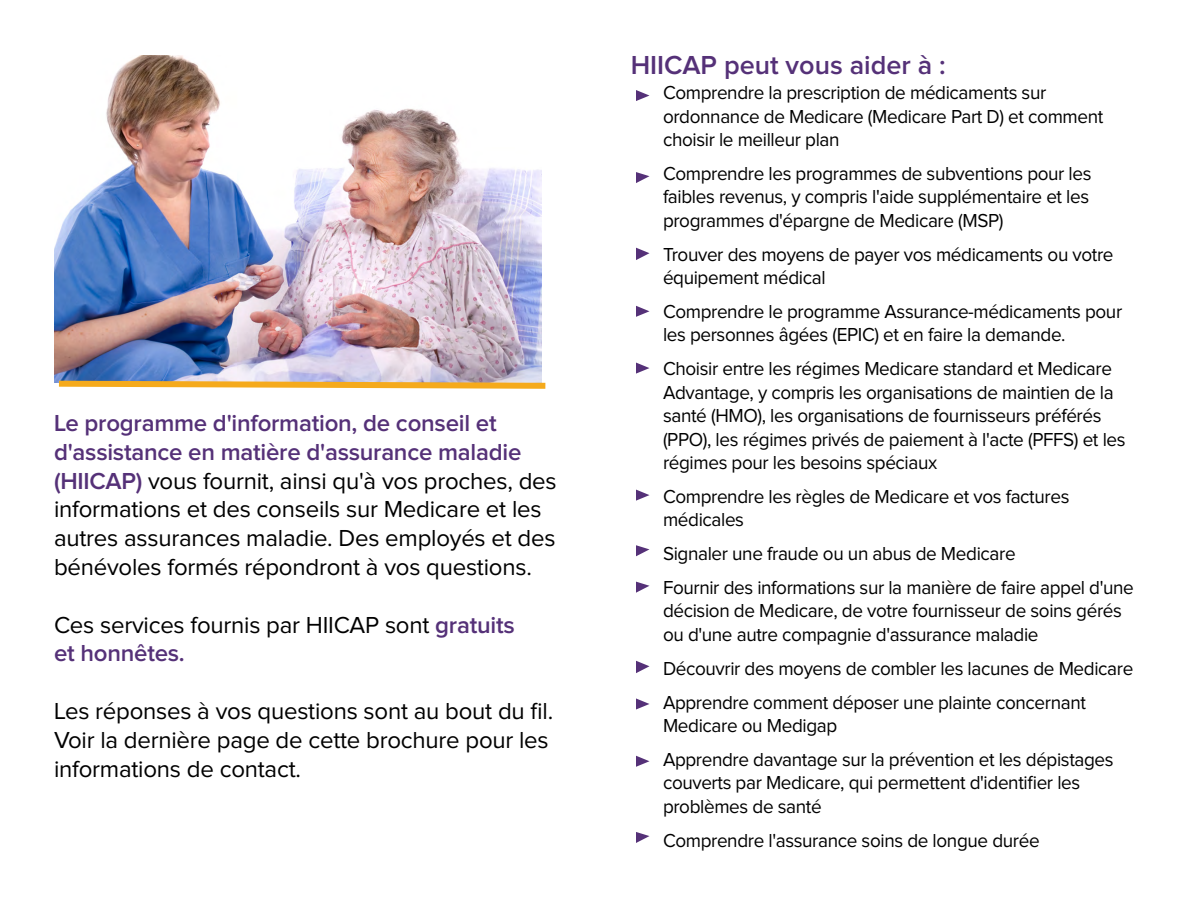
<style>
.page{position:relative;width:1188px;height:918px;background:#fff}
.page>*{position:absolute;margin:0;border:0;box-sizing:border-box;transform-origin:0 0}
.t1{font:600 27px "Proxima Nova";color:#553178}
.t2{font:24px/28.8px "Proxima Nova";letter-spacing:-.01em;color:#000}
.t3{font:19.5px/23.4px "Proxima Nova";letter-spacing:-.02em;color:#000}
.s1{font-weight:600;color:#553178}
</style>
<div class="page">
<svg style="left:636px;top:90px;width:14px;height:11px"></svg>
<svg style="left:636px;top:172px;width:14px;height:11px"></svg>
<svg style="left:636px;top:248px;width:14px;height:12px"></svg>
<svg style="left:636px;top:306px;width:14px;height:11px"></svg>
<svg style="left:636px;top:363px;width:14px;height:11px"></svg>
<svg style="left:636px;top:490px;width:14px;height:11px"></svg>
<svg style="left:636px;top:545px;width:14px;height:11px"></svg>
<svg style="left:636px;top:582px;width:14px;height:11px"></svg>
<svg style="left:636px;top:661px;width:14px;height:12px"></svg>
<svg style="left:636px;top:698px;width:14px;height:12px"></svg>
<svg style="left:636px;top:756px;width:14px;height:11px"></svg>
<svg style="left:636px;top:832px;width:14px;height:11px"></svg>
<img style="left:54px;top:55px;width:487px;height:323px">
<svg style="left:54px;top:378px;width:492px;height:11px;background:#dfb877"></svg>
<p class="t2" style="left:54px;top:410px;width:504px"><span class="s1">Le programme d'information, de conseil et d'assistance en matière d'assurance maladie (HIICAP)</span> vous fournit, ainsi qu'à vos proches, des informations et des conseils sur Medicare et les autres assurances maladie. Des employés et des bénévoles formés répondront à vos questions.</p>
<p class="t2" style="left:54px;top:611px;width:462px">Ces services fournis par HIICAP sont <span class="s1">gratuits et honnêtes.</span></p>
<p class="t2" style="left:54px;top:698px;width:501px">Les réponses à vos questions sont au bout du fil.<br>Voir la dernière page de cette brochure pour les informations de contact.</p>
<h1 class="t1" style="left:631px;top:52px;width:316px">HIICAP peut vous aider à :</h1>
<p class="t3" style="left:663px;top:82px;width:442px">Comprendre la prescription de médicaments sur ordonnance de Medicare (Medicare Part D) et comment choisir le meilleur plan</p>
<p class="t3" style="left:663px;top:163px;width:430px;text-align:justify">Comprendre les programmes de subventions pour les faibles revenus, y compris l'aide supplémentaire et les programmes d'épargne de Medicare (MSP)</p>
<p class="t3" style="left:663px;top:243px;width:452px">Trouver des moyens de payer vos médicaments ou votre équipement médical</p>
<p class="t3" style="left:663px;top:301px;width:461px">Comprendre le programme Assurance-médicaments pour les personnes âgées (EPIC) et en faire la demande.</p>
<p class="t3" style="left:663px;top:358px;width:464px">Choisir entre les régimes Medicare standard et Medicare Advantage, y compris les organisations de maintien de la santé (HMO), les organisations de fournisseurs préférés (PPO), les régimes privés de paiement à l'acte (PFFS) et les régimes pour les besoins spéciaux</p>
<p class="t3" style="left:663px;top:486px;width:408px">Comprendre les règles de Medicare et vos factures médicales</p>
<p class="t3" style="left:663px;top:538px;width:472px;line-height:33.9px">Signaler une fraude ou un abus de Medicare<br>Fournir des informations sur la manière de faire appel d'une</p>
<p class="t3" style="left:663px;top:600px;width:460px">décision de Medicare, de votre fournisseur de soins gérés ou d'une autre compagnie d'assurance maladie</p>
<p class="t3" style="left:663px;top:652px;width:472px;line-height:33.9px">Découvrir des moyens de combler les lacunes de Medicare<br>Apprendre comment déposer une plainte concernant</p>
<p class="t3" style="left:663px;top:709px;width:452px;line-height:33.9px">Medicare ou Medigap<br>Apprendre davantage sur la prévention et les dépistages</p>
<p class="t3" style="left:663px;top:772px;width:419px">couverts par Medicare, qui permettent d'identifier les problèmes de santé</p>
<p class="t3" style="left:663px;top:829px;width:378px">Comprendre l'assurance soins de longue durée</p>
</div>
